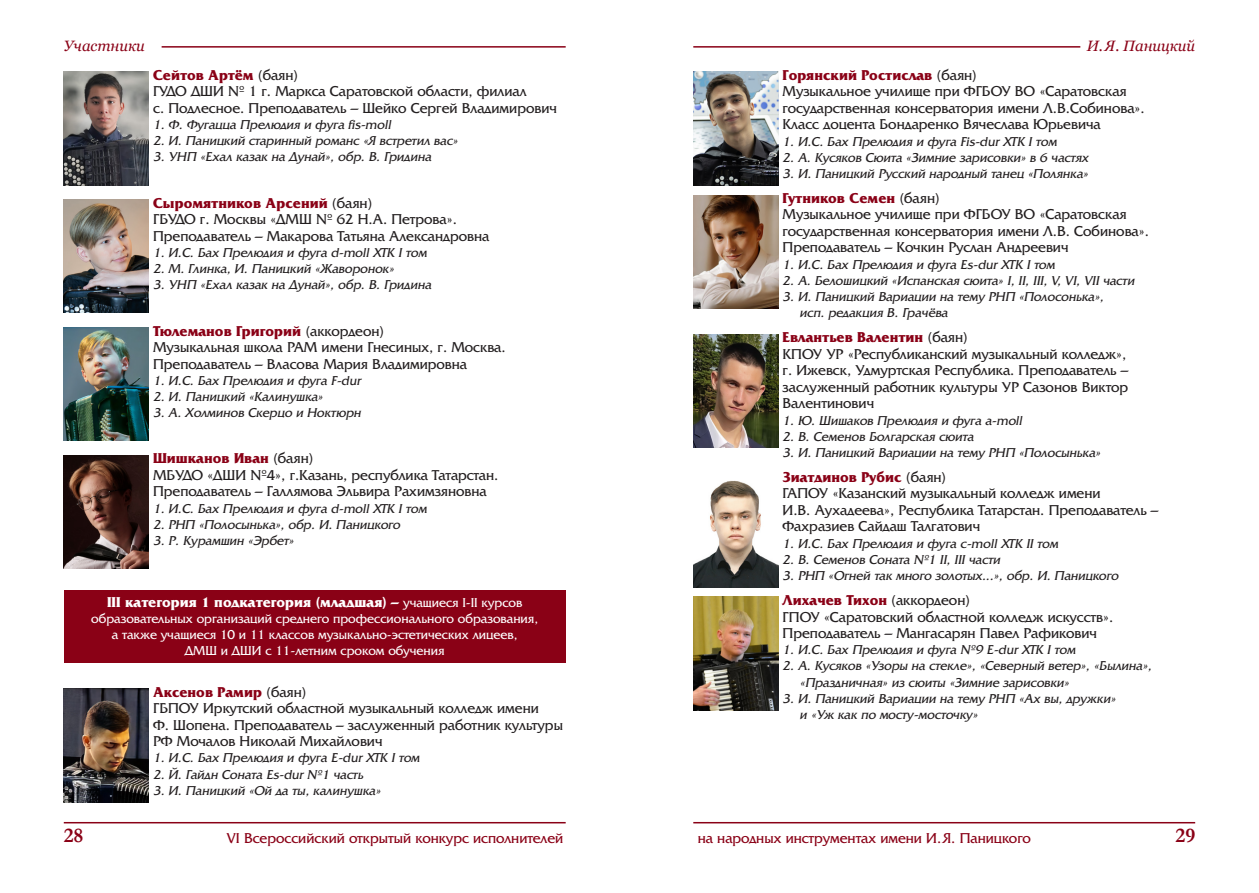
<style>
.page{position:relative;width:1259px;height:893px;background:#fff}
.page>*{position:absolute;margin:0;border:0;box-sizing:border-box;transform-origin:0 0}
.t1{font:700 21px "Garamond";color:#8a0116}
.Участники_данные{font:15px/16.5px "AG Friquer C";color:#231f20}
.Участники_фамилия{font:700 15px "AG Friquer C";color:#8a0116}
.t2{font:15px "AG Friquer C";color:#8a0116}
.категория{font:700 15px "AG Friquer C";color:#fff}
.t3{font:italic 15px "Georgia";color:#8a0116}
.Участники_-_программа{font:italic 13.5px/16.2px "AG Friquer C";color:#231f20}
.категория-2{font:13.5px/16.2px "AG Friquer C";color:#fff;text-align:center}
.s1{font-weight:400;color:#231f20}
.s2{font-weight:400;font-size:13.5px}
</style>
<div class="page">
<hr style="left:693px;top:822px;width:502px;height:1px;background:#8a0116">
<hr style="left:64px;top:822px;width:502px;height:1px;background:#8a0116">
<hr style="left:162px;top:46px;width:404px;height:2px;background:#8a0116">
<hr style="left:693px;top:46px;width:387px;height:2px;background:#8a0116">
<img style="left:64px;top:72px;width:85px;height:113px">
<img style="left:64px;top:200px;width:85px;height:113px">
<img style="left:64px;top:327px;width:85px;height:114px">
<img style="left:64px;top:455px;width:85px;height:114px">
<div style="left:64px;top:591px;width:502px;height:72px;background:#8a0116"></div>
<img style="left:64px;top:689px;width:85px;height:113px">
<img style="left:693px;top:72px;width:85px;height:113px">
<img style="left:693px;top:195px;width:85px;height:113px">
<img style="left:693px;top:334px;width:85px;height:113px">
<img style="left:693px;top:480px;width:85px;height:107px">
<img style="left:693px;top:597px;width:85px;height:113px">
<p class="t3" style="left:64px;top:36px;width:83px">Участники</p>
<p class="t3" style="left:1086px;top:36px;width:110px">И. Я. Паницкий</p>
<p class="Участники_фамилия" style="left:153px;top:67px;width:146px">Сейтов Артём <span class="s1">(баян)</span></p>
<p class="Участники_данные" style="left:153px;top:84px;width:405px">ГУДО ДШИ № 1 г. Маркса Саратовской области, филиал<br>с. Подлесное. Преподаватель – Шейко Сергей Владимирович</p>
<p class="Участники_-_программа" style="left:153px;top:117px;width:242px">1. Ф. Фугацца Прелюдия и фуга fis-moll</p>
<p class="Участники_-_программа" style="left:153px;top:133px;width:309px">2. И. Паницкий старинный романс «Я встретил вас»</p>
<p class="Участники_-_программа" style="left:153px;top:149px;width:282px">3. УНП «Ехал казак на Дунай», обр. В. Гридина</p>
<p class="Участники_фамилия" style="left:153px;top:195px;width:221px">Сыромятников Арсений <span class="s1">(баян)</span></p>
<p class="Участники_данные" style="left:153px;top:211px;width:338px">ГБУДО г. Москвы «ДМШ № 62 Н.А. Петрова».<br>Преподаватель – Макарова Татьяна Александровна</p>
<p class="Участники_-_программа" style="left:153px;top:245px;width:278px">1. И.С. Бах Прелюдия и фуга d-moll ХТК I том</p>
<p class="Участники_-_программа" style="left:153px;top:261px;width:245px">2. М. Глинка, И. Паницкий «Жаворонок»</p>
<p class="Участники_-_программа" style="left:153px;top:277px;width:282px">3. УНП «Ехал казак на Дунай», обр. В. Гридина</p>
<p class="Участники_фамилия" style="left:153px;top:322px;width:232px">Тюлеманов Григорий <span class="s1">(аккордеон)</span></p>
<p class="Участники_данные" style="left:153px;top:339px;width:354px">Музыкальная школа РАМ имени Гнесиных, г. Москва.<br>Преподаватель – Власова Мария Владимировна</p>
<p class="Участники_-_программа" style="left:153px;top:373px;width:212px">1. И.С. Бах Прелюдия и фуга F-dur</p>
<p class="Участники_-_программа" style="left:153px;top:389px;width:174px">2. И. Паницкий «Калинушка»</p>
<p class="Участники_-_программа" style="left:153px;top:405px;width:212px">3. А. Холминов Скерцо и Ноктюрн</p>
<p class="Участники_фамилия" style="left:153px;top:450px;width:162px">Шишканов Иван <span class="s1">(баян)</span></p>
<p class="Участники_данные" style="left:153px;top:467px;width:347px">МБУДО «ДШИ №4», г.Казань, республика Татарстан.<br>Преподаватель – Галлямова Эльвира Рахимзяновна</p>
<p class="Участники_-_программа" style="left:153px;top:500px;width:278px">1. И.С. Бах Прелюдия и фуга d-moll ХТК I том</p>
<p class="Участники_-_программа" style="left:153px;top:517px;width:251px">2. РНП «Полосынька», обр. И. Паницкого</p>
<p class="Участники_-_программа" style="left:153px;top:533px;width:145px">3. Р. Курамшин «Эрбет»</p>
<p class="Участники_фамилия" style="left:782px;top:67px;width:196px">Горянский Ростислав <span class="s1">(баян)</span></p>
<p class="Участники_данные" style="left:782px;top:84px;width:364px">Музыкальное училище при ФГБОУ ВО «Саратовская государственная консерватория имени Л.В.Собинова».<br>Класс доцента Бондаренко Вячеслава Юрьевича</p>
<p class="Участники_-_программа" style="left:782px;top:133px;width:278px">1. И.С. Бах Прелюдия и фуга Fis-dur ХТК I том</p>
<p class="Участники_-_программа" style="left:782px;top:150px;width:310px">2. А. Кусяков Сюита «Зимние зарисовки» в 6 частях</p>
<p class="Участники_-_программа" style="left:782px;top:166px;width:310px">3. И. Паницкий Русский народный танец «Полянка»</p>
<p class="Участники_фамилия" style="left:782px;top:190px;width:159px">Гутников Семен <span class="s1">(баян)</span></p>
<p class="Участники_данные" style="left:782px;top:207px;width:368px">Музыкальное училище при ФГБОУ ВО «Саратовская государственная консерватория имени Л.В. Собинова».<br>Преподаватель – Кочкин Руслан Андреевич</p>
<p class="Участники_-_программа" style="left:782px;top:256px;width:276px">1. И.С. Бах Прелюдия и фуга Es-dur ХТК I том</p>
<p class="Участники_-_программа" style="left:782px;top:273px;width:356px">2. А. Белошицкий «Испанская сюита» I, II, III, V, VI, VII части</p>
<p class="Участники_-_программа" style="left:799px;top:289px;width:308px;text-indent:-17px">3. И. Паницкий Вариации на тему РНП «Полосонька», исп. редакция В. Грачёва</p>
<p class="Участники_фамилия" style="left:782px;top:329px;width:187px">Евлантьев Валентин <span class="s1">(баян)</span></p>
<p class="Участники_данные" style="left:782px;top:346px;width:347px">КПОУ УР «Республиканский музыкальный колледж», г. Ижевск, Удмуртская Республика. Преподаватель – заслуженный работник культуры УР Сазонов Виктор Валентинович</p>
<p class="Участники_-_программа" style="left:782px;top:412px;width:243px">1. Ю. Шишаков Прелюдия и фуга a-moll</p>
<p class="Участники_-_программа" style="left:782px;top:428px;width:195px">2. В. Семенов Болгарская сюита</p>
<p class="Участники_-_программа" style="left:782px;top:445px;width:322px">3. И. Паницкий Вариации на тему РНП «Полосынька»</p>
<p class="Участники_фамилия" style="left:782px;top:469px;width:165px">Зиатдинов Рубис <span class="s1">(баян)</span></p>
<p class="Участники_данные" style="left:782px;top:486px;width:377px">ГАПОУ «Казанский музыкальный колледж имени<br>И.В. Аухадеева», Республика Татарстан. Преподаватель –<br>Фахразиев Сайдаш Талгатович</p>
<p class="Участники_-_программа" style="left:782px;top:535px;width:279px">1. И.С. Бах Прелюдия и фуга c-moll ХТК II том</p>
<p class="Участники_-_программа" style="left:782px;top:552px;width:221px">2. В. Семенов Соната №1 II, III части</p>
<p class="Участники_-_программа" style="left:782px;top:568px;width:340px">3. РНП «Огней так много золотых...», обр. И. Паницкого</p>
<p class="Участники_фамилия" style="left:782px;top:592px;width:189px">Лихачев Тихон <span class="s1">(аккордеон)</span></p>
<p class="Участники_данные" style="left:782px;top:609px;width:332px">ГПОУ «Саратовский областной колледж искусств».<br>Преподаватель – Мангасарян Павел Рафикович</p>
<p class="Участники_-_программа" style="left:782px;top:642px;width:297px">1. И.С. Бах Прелюдия и фуга №9 E-dur ХТК I том</p>
<p class="Участники_-_программа" style="left:799px;top:658px;width:356px;text-indent:-17px">2. А. Кусяков «Узоры на стекле», «Северный ветер», «Былина», «Праздничная» из сюиты «Зимние зарисовки»</p>
<p class="Участники_-_программа" style="left:799px;top:691px;width:320px;text-indent:-17px">3. И. Паницкий Вариации на тему РНП «Ах вы, дружки» и «Уж как по мосту -мосточку »</p>
<p class="категория" style="left:107px;top:593px;width:417px">III категория 1 подкатегория (младшая) – <span class="s2">учащиеся I-II курсов</span></p>
<p class="категория-2" style="left:91px;top:611px;width:448px">образовательных организаций среднего профессионального образования, а также учащиеся 10 и 11 классов музыкально-эстетических лицеев,<br>ДМШ и ДШИ с 11-летним сроком обучения</p>
<p class="Участники_фамилия" style="left:153px;top:684px;width:155px">Аксенов Рамир <span class="s1">(баян)</span></p>
<p class="Участники_данные" style="left:153px;top:700px;width:411px">ГБПОУ Иркутский областной музыкальный колледж имени<br>Ф. Шопена. Преподаватель – заслуженный работник культуры<br>РФ Мочалов Николай Михайлович</p>
<p class="Участники_-_программа" style="left:153px;top:750px;width:270px">1. И.С. Бах Прелюдия и фуга E-dur ХТК I том</p>
<p class="Участники_-_программа" style="left:153px;top:766px;width:214px">2. Й. Гайдн Соната Es-dur №1 часть</p>
<p class="Участники_-_программа" style="left:153px;top:783px;width:232px">3. И. Паницкий «Ой да ты, калинушка»</p>
<h1 class="t1" style="left:64px;top:821px;width:21px">28</h1>
<p class="t2" style="left:227px;top:830px;width:338px">VI Всероссийский открытый конкурс исполнителей</p>
<p class="t2" style="left:698px;top:830px;width:335px">на народных инструментах имени И.Я. Паницкого</p>
<h1 class="t1" style="left:1175px;top:821px;width:21px">29</h1>
</div>
